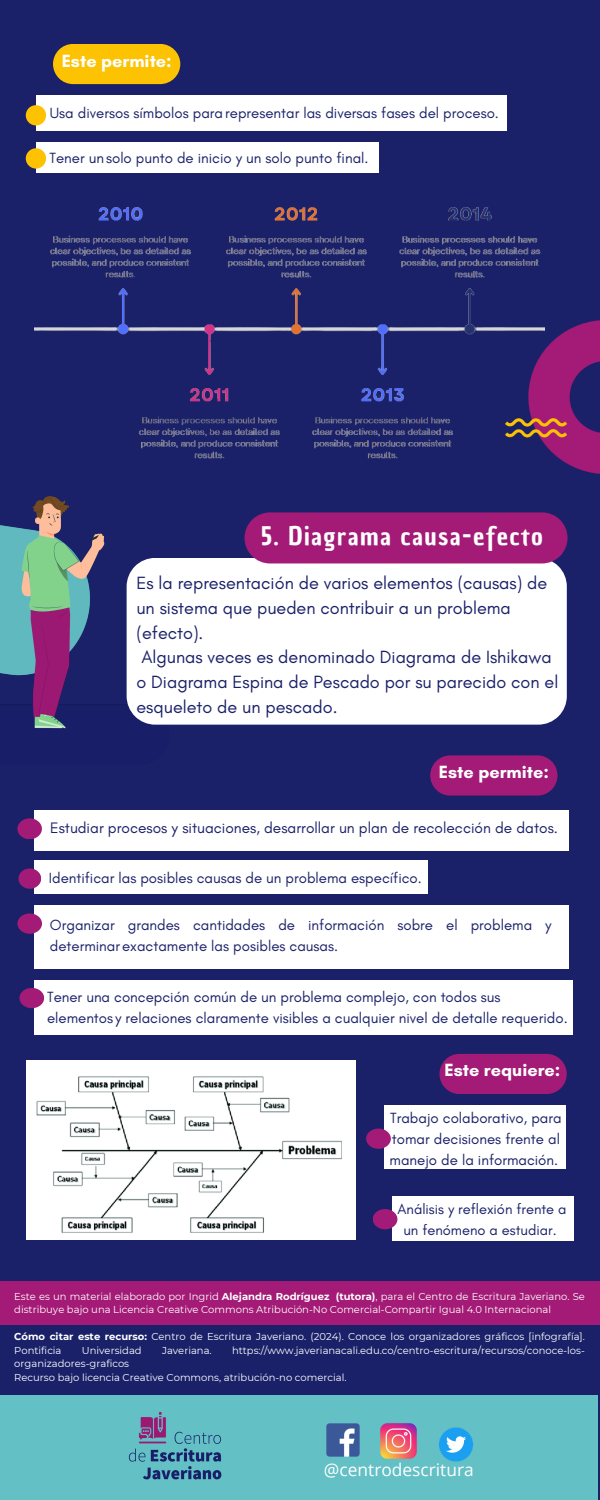
<style>
.page{position:relative;width:600px;height:1500px;background:#1a2169}
.page>*{position:absolute;margin:0;border:0;box-sizing:border-box;transform-origin:0 0}
.t1{font:25px "Chau Philomene One";letter-spacing:.055em;color:#fff}
.t2{font:18px/24.8px "Glacial Indifference";color:#1a2169}
.t3{font:700 18px "Glacial Indifference";color:#fff}
.t4{font:17.3px "Open Sans";color:#fff}
.t5{font:15.4px "Glacial Indifference";color:#1a2169}
.t6{font:15px/21px "Glacial Indifference";color:#1a2169}
.t7{font:14.7px/20.5px "Glacial Indifference";color:#1a2169;text-align:center}
.t8{font:10px/13.5px "Montserrat";color:#fff}
.s1{font-weight:700}
</style>
<div class="page">
<img style="left:0;top:496px;width:169px;height:244px">
<div style="left:127px;top:558px;width:440px;height:167px;background:#fff"></div>
<div style="left:245px;top:512px;width:323px;height:51px;background:#a31b76"></div>
<img style="left:544px;top:321px;width:56px;height:153px">
<div style="left:53px;top:44px;width:127px;height:40px;background:#fdc202;border-radius:20px"></div>
<div style="left:36px;top:95px;width:471px;height:36px;background:#fff"></div>
<div style="left:26px;top:105px;width:20px;height:20px;background:#fdc202;border-radius:50%"></div>
<div style="left:36px;top:142px;width:342px;height:31px;background:#fff"></div>
<div style="left:26px;top:148px;width:20px;height:21px;background:#fdc202;border-radius:50%"></div>
<div style="left:430px;top:755px;width:128px;height:41px;background:#a31b76;border-radius:20px"></div>
<div style="left:439px;top:1054px;width:128px;height:40px;background:#a31b76;border-radius:20px"></div>
<div style="left:384px;top:1105px;width:182px;height:64px;background:#fff"></div>
<div style="left:34px;top:810px;width:534px;height:40px;background:#fff"></div>
<div style="left:17px;top:818px;width:25px;height:21px;background:#a31b76;border-radius:50%"></div>
<div style="left:392px;top:1196px;width:181px;height:45px;background:#fff"></div>
<img style="left:34px;top:207px;width:510px;height:252px">
<div style="left:34px;top:860px;width:394px;height:34px;background:#fff"></div>
<div style="left:18px;top:868px;width:23px;height:21px;background:#a31b76;border-radius:50%"></div>
<div style="left:34px;top:905px;width:534px;height:64px;background:#fff"></div>
<div style="left:17px;top:913px;width:25px;height:21px;background:#a31b76;border-radius:50%"></div>
<div style="left:34px;top:980px;width:539px;height:55px;background:#fff"></div>
<div style="left:19px;top:988px;width:25px;height:20px;background:#a31b76;border-radius:50%"></div>
<img style="left:26px;top:1061px;width:330px;height:179px">
<div style="left:366px;top:1129px;width:25px;height:20px;background:#a31b76;border-radius:50%"></div>
<div style="left:373px;top:1209px;width:24px;height:20px;background:#a31b76;border-radius:50%"></div>
<div style="left:0;top:1395px;width:598px;height:105px;background:#63c0c5"></div>
<img style="left:128px;top:1413px;width:93px;height:67px">
<img style="left:326px;top:1423px;width:34px;height:34px">
<img style="left:380px;top:1423px;width:37px;height:36px">
<img style="left:439px;top:1427px;width:34px;height:35px">
<div style="left:0;top:1281px;width:600px;height:43px;background:#a31b76"></div>
<p class="t3" style="left:62px;top:49px;width:112px">Este permite:</p>
<p class="t6" style="left:50px;top:102px;width:451px">Usa diversos símbolos pararepresentar las diversas fases del proceso.</p>
<h1 class="t6" style="left:49px;top:147px;width:321px">Tener un solo punto de inicio y un solo punto final.</h1>
<h4 class="t1" style="left:261px;top:520px;width:283px">5. Diagrama causa-efecto</h4>
<p class="t2" style="left:136px;top:571px;width:423px">Es la representación de varios elementos (causas) de un sistema que pueden contribuir a un problema (efecto).<br>Algunas veces es denominado Diagrama de Ishikawa o Diagrama Espina de Pescado por su parecido con el esqueleto de un pescado.</p>
<h3 class="t3" style="left:439px;top:761px;width:112px">Este permite:</h3>
<h4 class="t5" style="left:50px;top:818px;width:509px">Estudiar procesos y situaciones, desarrollar un plan de recolección de datos.</h4>
<h4 class="t6" style="left:49px;top:867px;width:375px">Identificar las posibles causas de un problema específico.</h4>
<h4 class="t6" style="left:50px;top:914px;width:503px">Organizar grandes cantidades de información sobre el problema y determinarexactamente las posibles causas.</h4>
<h4 class="t6" style="left:47px;top:986px;width:522px">Tener una concepción común de un problema complejo, con todos sus elementos y relaciones claramente visibles a cualquier nivel de detalle requerido.</h4>
<h2 class="t3" style="left:445px;top:1059px;width:117px">Este requiere:</h2>
<h2 class="t6" style="left:390px;top:1107px;width:174px;text-align:justify">Trabajo colaborativo, para tomar decisiones frente al manejo de la información.</h2>
<h4 class="t7" style="left:398px;top:1199px;width:171px">Análisis y reflexión frente a un fenómeno a estudiar.</h4>
<h2 class="t8" style="left:14px;top:1290px;width:572px">Este es un material elaborado por Ingrid <span class="s1">Alejandra Rodríguez (tutora)</span>, para el Centro de Escritura Javeriano. Se distribuye bajo una Licencia Creative Commons Atribución-No Comercial-Compartir Igual 4.0 Internacional</h2>
<h4 class="t8" style="left:14px;top:1330px;width:572px"><span class="s1">Cómo citar este recurso:</span> Centro de Escritura Javeriano. (2024). Conoce los organizadores gráficos [infografía].<br>Pontificia</h4>
<h4 class="t8" style="left:82px;top:1344px;width:61px">Universidad</h4>
<h4 class="t8" style="left:162px;top:1344px;width:51px">Javeriana.</h4>
<h4 class="t8" style="left:232px;top:1344px;width:354px">https://www.javerianacali.edu.co/centro-escritura/recursos/conoce-los-</h4>
<h4 class="t8" style="left:14px;top:1357px;width:116px">organizadores-graficos</h4>
<h4 class="t8" style="left:14px;top:1371px;width:334px">Recurso bajo licencia Creative Commons, atribución-no comercial.</h4>
<p class="t4" style="left:324px;top:1458px;width:151px">@centrodescritura</p>
</div>
